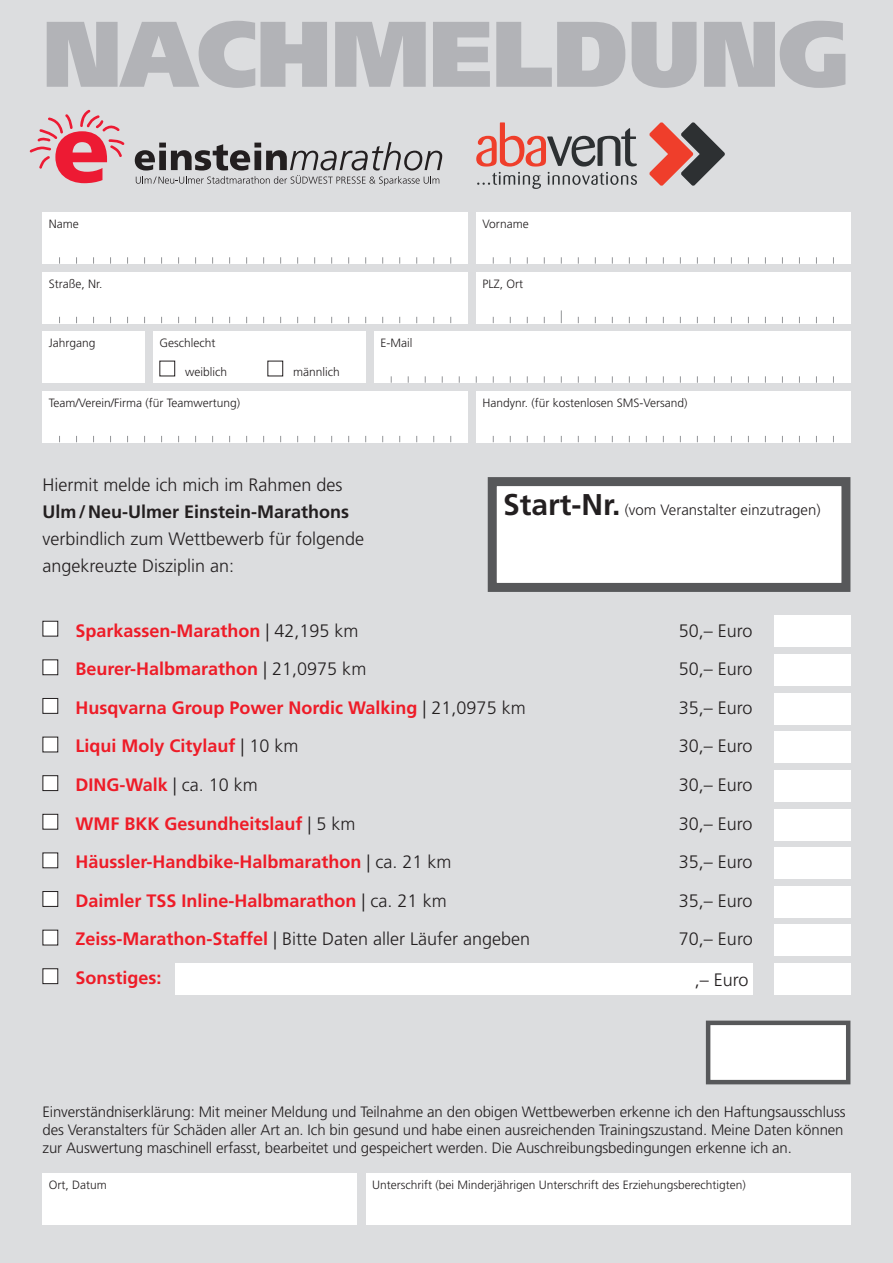
<style>
.page{position:relative;width:893px;height:1263px;background:#dcdddf}
.page>*{position:absolute;margin:0;border:0;box-sizing:border-box;transform-origin:0 0}
.t1{font:900 93px "Frutiger LT Std";letter-spacing:-.015em;color:#b2b3b7}
.t2{font:700 18px "Frutiger LT Std";color:#ee1c28}
.t3{font:300 18px/27px "Frutiger LT Std";color:#231f20}
.t4{font:700 18px "Frutiger LT Std";color:#231f20}
.t5{font:300 15px/18px "Frutiger LT Std";letter-spacing:-.01em;color:#231f20}
.t6{font:300 12px "Frutiger LT Std";color:#231f20}
.s1{font-weight:700;font-size:30px}
.s2{font-weight:300;color:#231f20}
.s3{font-weight:700;color:#ee1c28}
</style>
<div class="page">
<svg style="left:649px;top:122px;width:76px;height:64px"></svg>
<svg style="left:476px;top:122px;width:161px;height:67px"></svg>
<svg style="left:30px;top:110px;width:94px;height:73px"></svg>
<svg style="left:135px;top:142px;width:307px;height:44px"></svg>
<div style="left:492px;top:482px;width:354px;height:105px;background:#fff"></div>
<div style="left:488px;top:477px;width:362px;height:115px;border:9px solid #57585a"></div>
<div style="left:706px;top:1020px;width:144px;height:64px;background:#fff;border:4px solid #57585a"></div>
<div style="left:774px;top:615px;width:76px;height:32px;background:#fff"></div>
<div style="left:774px;top:654px;width:76px;height:32px;background:#fff"></div>
<div style="left:774px;top:693px;width:76px;height:32px;background:#fff"></div>
<div style="left:774px;top:731px;width:76px;height:32px;background:#fff"></div>
<div style="left:774px;top:770px;width:76px;height:32px;background:#fff"></div>
<div style="left:774px;top:809px;width:76px;height:31px;background:#fff"></div>
<div style="left:774px;top:847px;width:76px;height:32px;background:#fff"></div>
<div style="left:774px;top:886px;width:76px;height:32px;background:#fff"></div>
<div style="left:774px;top:924px;width:76px;height:32px;background:#fff"></div>
<div style="left:774px;top:963px;width:76px;height:32px;background:#fff"></div>
<div style="left:175px;top:963px;width:578px;height:32px;background:#fff"></div>
<div style="left:43px;top:213px;width:425px;height:51px;background:#fff"></div>
<div style="left:43px;top:272px;width:425px;height:51px;background:#fff"></div>
<div style="left:43px;top:391px;width:425px;height:51px;background:#fff"></div>
<div style="left:43px;top:332px;width:102px;height:51px;background:#fff"></div>
<div style="left:43px;top:1174px;width:314px;height:51px;background:#fff"></div>
<div style="left:153px;top:332px;width:213px;height:51px;background:#fff"></div>
<div style="left:159px;top:361px;width:16px;height:15px;border:1px solid #231f20"></div>
<div style="left:267px;top:361px;width:16px;height:15px;border:1px solid #231f20"></div>
<div style="left:374px;top:332px;width:476px;height:51px;background:#fff"></div>
<div style="left:366px;top:1174px;width:484px;height:51px;background:#fff"></div>
<div style="left:476px;top:213px;width:374px;height:51px;background:#fff"></div>
<div style="left:476px;top:272px;width:374px;height:51px;background:#fff"></div>
<div style="left:476px;top:391px;width:374px;height:51px;background:#fff"></div>
<div style="left:43px;top:621px;width:15px;height:15px;background:#fff"></div>
<div style="left:43px;top:621px;width:15px;height:15px;border:1px solid #231f20"></div>
<div style="left:43px;top:660px;width:15px;height:15px;background:#fff"></div>
<div style="left:43px;top:698px;width:15px;height:15px;background:#fff"></div>
<div style="left:43px;top:698px;width:15px;height:16px;border:1px solid #231f20"></div>
<div style="left:43px;top:737px;width:15px;height:15px;background:#fff"></div>
<div style="left:43px;top:776px;width:15px;height:14px;background:#fff"></div>
<div style="left:43px;top:775px;width:15px;height:16px;border:1px solid #231f20"></div>
<div style="left:43px;top:814px;width:15px;height:15px;background:#fff"></div>
<div style="left:43px;top:814px;width:15px;height:15px;border:1px solid #231f20"></div>
<div style="left:43px;top:853px;width:15px;height:15px;background:#fff"></div>
<div style="left:43px;top:891px;width:15px;height:15px;background:#fff"></div>
<div style="left:43px;top:891px;width:15px;height:16px;border:1px solid #231f20"></div>
<div style="left:43px;top:930px;width:15px;height:15px;background:#fff"></div>
<div style="left:43px;top:969px;width:15px;height:15px;background:#fff"></div>
<div style="left:43px;top:968px;width:15px;height:16px;border:1px solid #231f20"></div>
<svg style="left:561px;top:310px;width:1px;height:13px"></svg>
<h1 class="t1" style="left:43px;top:-3px;width:809px">NACHMELDUNG</h1>
<p class="t6" style="left:49px;top:217px;width:31px">Name</p>
<p class="t6" style="left:483px;top:217px;width:48px">Vorname</p>
<p class="t6" style="left:49px;top:277px;width:55px">Straße, Nr.</p>
<p class="t6" style="left:483px;top:277px;width:42px">PLZ, Ort</p>
<p class="t6" style="left:49px;top:336px;width:48px">Jahrgang</p>
<p class="t6" style="left:159px;top:336px;width:57px">Geschlecht</p>
<p class="t6" style="left:185px;top:365px;width:44px">weiblich</p>
<p class="t6" style="left:293px;top:365px;width:48px">männlich</p>
<p class="t6" style="left:381px;top:336px;width:33px">E-Mail</p>
<p class="t6" style="left:49px;top:396px;width:193px">Team/Verein/Firma (für Teamwertung)</p>
<p class="t6" style="left:483px;top:396px;width:206px">Handynr. (für kostenlosen SMS-Versand)</p>
<p class="t3" style="left:43px;top:471px;width:302px">Hiermit melde ich mich im Rahmen des</p>
<p class="t4" style="left:43px;top:501px;width:308px">Ulm/Neu-Ulmer Einstein-Marathons</p>
<p class="t3" style="left:43px;top:525px;width:323px">verbindlich zum Wettbewerb für folgende angekreuzte Disziplin an:</p>
<p class="t5" style="left:503px;top:501px;width:319px"><span class="s1">Start-Nr.</span> (vom Veranstalter einzutragen)</p>
<p class="t2" style="left:76px;top:620px;width:285px">Sparkassen-Marathon <span class="s2">| 42,195 km</span></p>
<p class="t3" style="left:679px;top:617px;width:75px">50,– Euro</p>
<p class="t2" style="left:76px;top:658px;width:292px">Beurer-Halbmarathon <span class="s2">| 21,0975 km</span></p>
<p class="t3" style="left:679px;top:656px;width:75px">50,– Euro</p>
<p class="t2" style="left:76px;top:697px;width:452px">Husqvarna Group Power Nordic Walking <span class="s2">| 21,0975 km</span></p>
<p class="t3" style="left:679px;top:694px;width:75px">35,– Euro</p>
<p class="t2" style="left:76px;top:735px;width:225px">Liqui Moly Citylauf <span class="s2">| 10 km</span></p>
<p class="t3" style="left:679px;top:733px;width:75px">30,– Euro</p>
<p class="t2" style="left:76px;top:774px;width:184px">DING-Walk <span class="s2">| ca. 10 km</span></p>
<p class="t3" style="left:679px;top:771px;width:75px">30,– Euro</p>
<p class="t2" style="left:76px;top:813px;width:282px">WMF BKK Gesundheitslauf <span class="s2">| 5 km</span></p>
<p class="t3" style="left:679px;top:810px;width:75px">30,– Euro</p>
<p class="t2" style="left:76px;top:851px;width:378px">Häussler-Handbike-Halbmarathon <span class="s2">| ca. 21 km</span></p>
<p class="t3" style="left:679px;top:849px;width:75px">35,– Euro</p>
<p class="t2" style="left:76px;top:890px;width:373px">Daimler TSS Inline-Halbmarathon <span class="s2">| ca. 21 km</span></p>
<p class="t3" style="left:679px;top:887px;width:75px">35,– Euro</p>
<p class="t3" style="left:76px;top:926px;width:456px"><span class="s3">Zeiss-Marathon-Staffel</span> | Bitte Daten aller Läufer angeben</p>
<p class="t3" style="left:679px;top:926px;width:75px">70,– Euro</p>
<p class="t2" style="left:76px;top:967px;width:88px">Sonstiges:</p>
<p class="t3" style="left:695px;top:966px;width:55px">,– Euro</p>
<p class="t5" style="left:43px;top:1103px;width:805px">Einverständniserklärung: Mit meiner Meldung und Teilnahme an den obigen Wettbewerben erkenne ich den Haftungsausschluss des Veranstalters für Schäden aller Art an. Ich bin gesund und habe einen ausreichenden Trainingszustand. Meine Daten können zur Auswertung maschinell erfasst, bearbeitet und gespeichert werden. Die Auschreibungsbedingungen erkenne ich an.</p>
<p class="t6" style="left:49px;top:1178px;width:59px">Ort, Datum</p>
<p class="t6" style="left:372px;top:1178px;width:375px">Unterschrift (bei Minderjährigen Unterschrift des Erziehungsberechtigten)</p>
</div>
